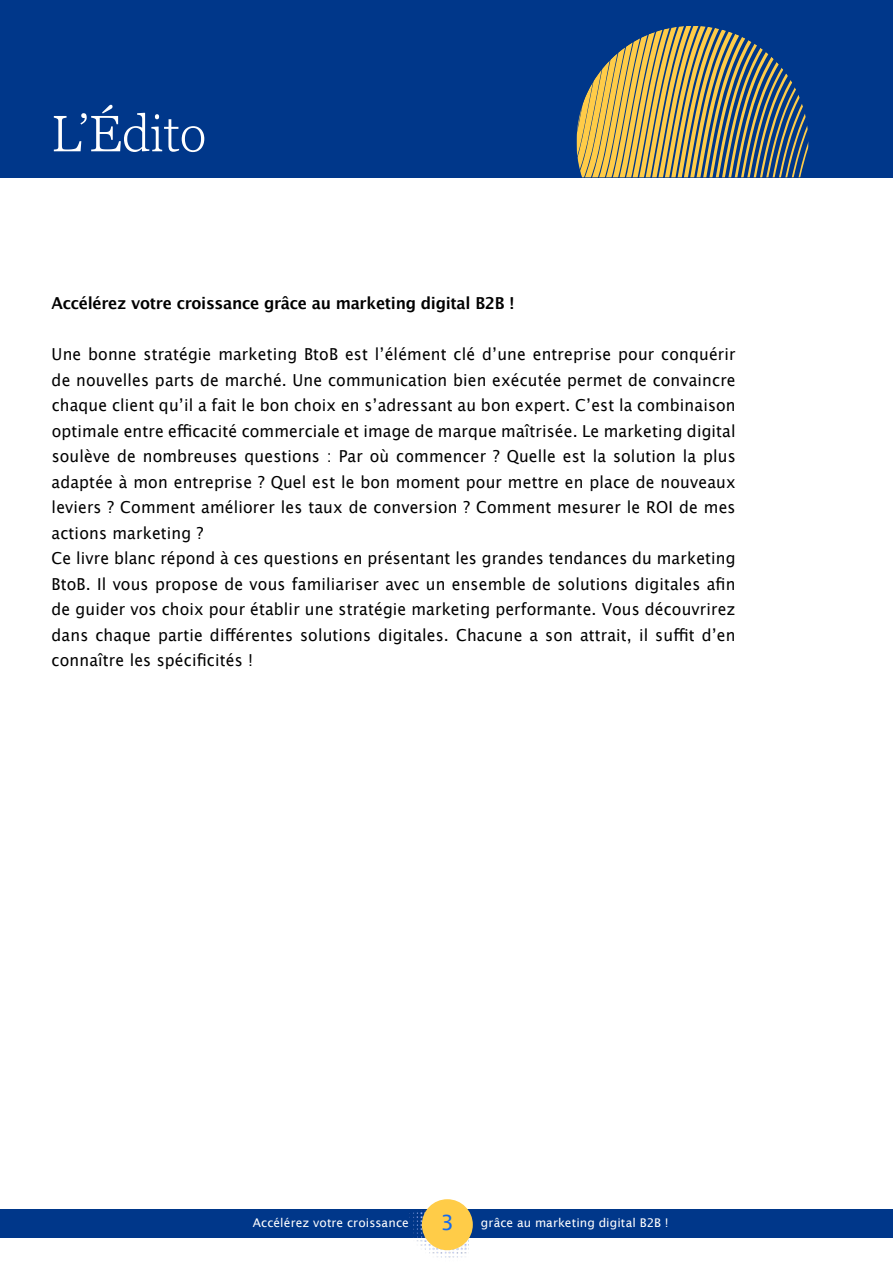
<style>
.page{position:relative;width:893px;height:1263px;background:#fff}
.page>*{position:absolute;margin:0;border:0;box-sizing:border-box;transform-origin:0 0}
.t1{font:300 51px "Georgia Pro";color:#fff}
.t2{font:21px "Lucida Sans";color:#136af0}
.t3{font:16.5px/25.5px "Lucida Grande";letter-spacing:.01em;color:#000;scale:.95 1}
.t4{font:700 16.5px "Lucida Grande";letter-spacing:-.02em;color:#000;scale:.95 1}
.t5{font:12px "Lucida Sans";letter-spacing:.01em;color:#fff}
</style>
<div class="page">
<div style="left:0;top:1209px;width:893px;height:29px;background:#00378a"></div>
<img style="left:409px;top:1211px;width:59px;height:47px">
<div style="left:422px;top:1199px;width:51px;height:51px;background:#ffcc48;border-radius:50%"></div>
<div style="left:0;top:0;width:893px;height:177px;background:#00378a"></div>
<svg style="left:577px;top:26px;width:232px;height:151px"></svg>
<h1 class="t1" style="left:51px;top:105px;width:157px">L’Édito</h1>
<p class="t4" style="left:52px;top:290px;width:489px">Accélérez votre croissance grâce au marketing digital B2B !</p>
<p class="t3" style="left:52px;top:342px;width:722px">Une bonne stratégie marketing BtoB est l’élément clé d’une entreprise pour conquérir de nouvelles parts de marché. Une communication bien exécutée permet de convaincre chaque client qu’il a fait le bon choix en s’adressant au bon expert. C’est la combinaison optimale entre efficacité commerciale et image de marque maîtrisée. Le marketing digital soulève de nombreuses questions : Par où commencer ? Quelle est la solution la plus adaptée à mon entreprise ? Quel est le bon moment pour mettre en place de nouveaux leviers ? Comment améliorer les taux de conversion ? Comment mesurer le ROI de mes actions marketing ?<br>Ce livre blanc répond à ces questions en présentant les grandes tendances du marketing BtoB. Il vous propose de vous familiariser avec un ensemble de solutions digitales afin de guider vos choix pour établir une stratégie marketing performante. Vous découvrirez dans chaque partie différentes solutions digitales. Chacune a son attrait, il suffit d’en connaître les spécificités !</p>
<p class="t2" style="left:441px;top:1211px;width:15px">3</p>
<p class="t5" style="left:253px;top:1216px;width:157px">Accélérez votre croissance</p>
<p class="t5" style="left:481px;top:1216px;width:189px">grâce au marketing digital B2B !</p>
</div>
